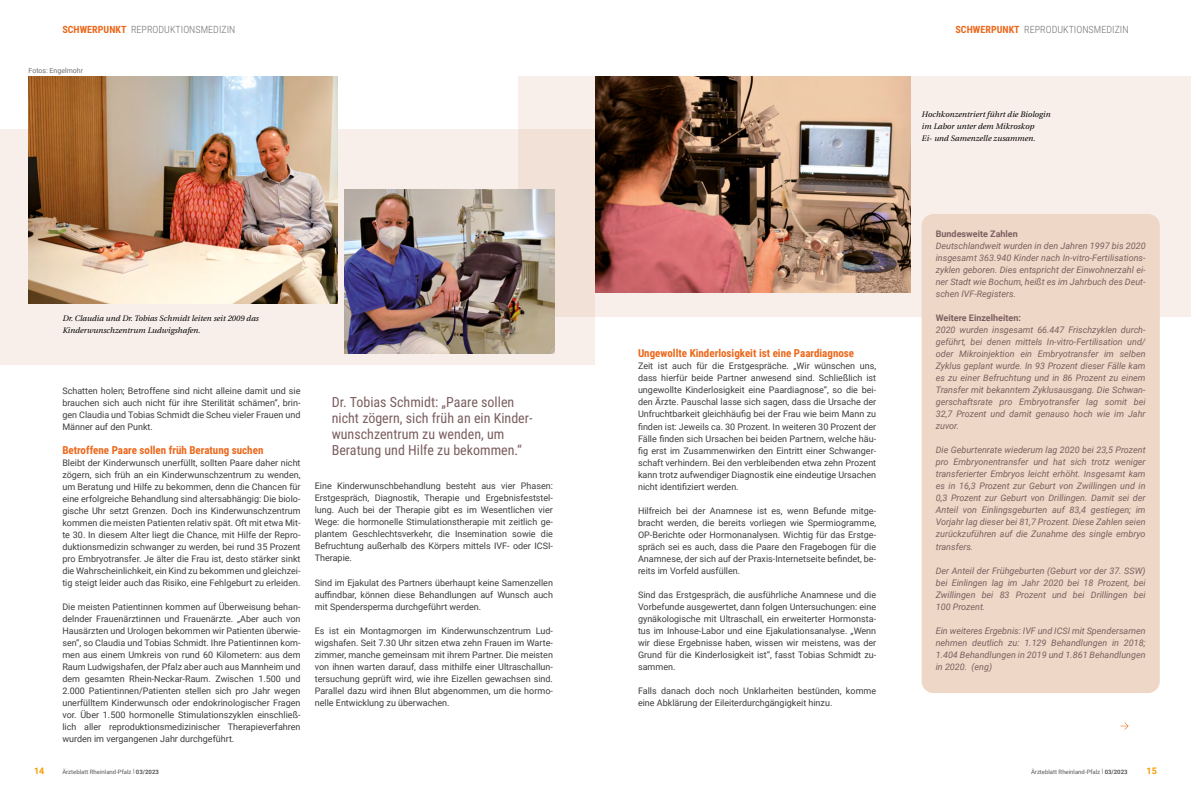
<style>
.page{position:relative;width:1191px;height:794px;background:#fff}
.page>*{position:absolute;margin:0;border:0;box-sizing:border-box;transform-origin:0 0}
.t1{font:14px/16px "Roboto Condensed";color:#7c5e60}
.t2{font:700 11px "Roboto Condensed";color:#ec671a}
.t3{font:300 10px "Roboto Condensed";letter-spacing:.005em;color:#706f6f}
.t4{font:9px/12px "Roboto";color:#3c3c3b;text-align:justify}
.t5{font:italic 9px/12px "Roboto";color:#7c5e60;text-align:justify}
.t6{font:700 9px "Roboto";color:#7c5e60}
.t7{font:700 9px "Roboto";color:#f59c00}
.t8{font:italic 8px/12px "Linguistics Pro";letter-spacing:.005em;color:#000}
.t9{font:7px "Roboto";color:#706f6f}
.t10{font:6px "Roboto";color:#575756}
.s1{font-weight:700;color:#ec671a}
.s2{font-weight:700}
</style>
<div class="page">
<div style="left:518px;top:77px;width:673px;height:240px;background:#f8efea"></div>
<svg style="left:0;top:129px;width:595px;height:236px;fill:#f8efea"></svg>
<img style="left:28px;top:77px;width:309px;height:226px">
<img style="left:344px;top:190px;width:210px;height:163px">
<img style="left:595px;top:77px;width:315px;height:215px">
<div style="left:921px;top:214px;width:238px;height:479px;background:#eed7c6;border-radius:12px"></div>
<svg style="left:1120px;top:722px;width:8px;height:7px"></svg>
<p class="t3" style="left:62px;top:22px;width:175px"><span class="s1">SCHWERPUNKT</span> REPRODUKTIONSMEDIZIN</p>
<p class="t3" style="left:955px;top:22px;width:175px"><span class="s1">SCHWERPUNKT</span> REPRODUKTIONSMEDIZIN</p>
<p class="t9" style="left:29px;top:65px;width:56px">Fotos: Engelmohr</p>
<p class="t8" style="left:62px;top:312px;width:198px">Dr. Claudia und Dr. Tobias Schmidt leiten seit 2009 das<br>Kinderwunschzentrum Ludwigshafen.</p>
<p class="t4" style="left:62px;top:384px;width:240px">Schatten holen; Betroffene sind nicht alleine damit und sie brauchen sich auch nicht für ihre Sterilität schämen“, brin&shy;gen Claudia und Tobias Schmidt die Scheu vieler Frauen und Männer auf den Punkt.</p>
<p class="t2" style="left:62px;top:442px;width:202px">Betroffene Paare sollen früh Beratung suchen</p>
<p class="t4" style="left:62px;top:456px;width:240px">Bleibt der Kinderwunsch unerfüllt, sollten Paare daher nicht zögern, sich früh an ein Kinderwunschzentrum zu wenden, um Beratung und Hilfe zu bekommen, denn die Chancen für eine erfolgreiche Behandlung sind altersabhängig: Die biolo&shy;gische Uhr setzt Grenzen. Doch ins Kinderwunschzentrum kommen die meisten Patienten relativ spät. Oft mit etwa Mit&shy;te 30. In diesem Alter liegt die Chance, mit Hilfe der Repro&shy;duktionsmedizin schwanger zu werden, bei rund 35 Prozent pro Embryotransfer. Je älter die Frau ist, desto stärker sinkt die Wahrscheinlichkeit, ein Kind zu bekommen und gleichzei&shy;tig steigt leider auch das Risiko, eine Fehlgeburt zu erleiden.</p>
<p class="t4" style="left:62px;top:600px;width:240px">Die meisten Patientinnen kommen auf Überweisung behan&shy;delnder Frauenärztinnen und Frauenärzte. „Aber auch von Hausärzten und Urologen bekommen wir Patienten überwie&shy;sen“, so Claudia und Tobias Schmidt. Ihre Patientinnen kom&shy;men aus einem Umkreis von rund 60 Kilometern: aus dem Raum Ludwigshafen, der Pfalz aber auch aus Mannheim und dem gesamten Rhein-Neckar-Raum. Zwischen 1.500 und 2.000 Patientinnen/Patienten stellen sich pro Jahr wegen unerfülltem Kinderwunsch oder endokrinologischer Fragen vor. Über 1.500 hormonelle Stimulationszyklen einschließ&shy;lich aller reproduktionsmedizinischer Therapieverfahren wurden im vergangenen Jahr durchgeführt.</p>
<h1 class="t1" style="left:332px;top:394px;width:202px">Dr. Tobias Schmidt: „Paare sollen nicht zögern, sich früh an ein Kinder&shy;wunschzentrum zu wenden, um Beratung und Hilfe zu bekommen.“</h1>
<p class="t4" style="left:315px;top:480px;width:240px">Eine Kinderwunschbehandlung besteht aus vier Phasen:<br>Erstgespräch, Diagnostik, Therapie und Ergebnisfeststel&shy;lung. Auch bei der Therapie gibt es im Wesentlichen vier Wege: die hormonelle Stimulationstherapie mit zeitlich ge&shy;plantem Geschlechtsverkehr, die Insemination sowie die Befruchtung außerhalb des Körpers mittels IVF- oder ICSI-Therapie.</p>
<p class="t4" style="left:315px;top:576px;width:240px">Sind im Ejakulat des Partners überhaupt keine Samenzellen auffindbar, können diese Behandlungen auf Wunsch auch mit Spendersperma durchgeführt werden.</p>
<p class="t4" style="left:315px;top:624px;width:240px">Es ist ein Montagmorgen im Kinderwunschzentrum Lud&shy;wigshafen. Seit 7.30 Uhr sitzen etwa zehn Frauen im Warte&shy;zimmer, manche gemeinsam mit ihrem Partner. Die meisten von ihnen warten darauf, dass mithilfe einer Ultraschallun&shy;tersuchung geprüft wird, wie ihre Eizellen gewachsen sind.<br>Parallel dazu wird ihnen Blut abgenommen, um die hormo&shy;nelle Entwicklung zu überwachen.</p>
<p class="t2" style="left:638px;top:346px;width:218px">Ungewollte Kinderlosigkeit ist eine Paardiagnose</p>
<p class="t4" style="left:638px;top:360px;width:240px">Zeit ist auch für die Erstgespräche. „Wir wünschen uns, dass hierfür beide Partner anwesend sind. Schließlich ist ungewollte Kinderlosigkeit eine Paardiagnose“, so die bei&shy;den Ärzte. Pauschal lasse sich sagen, dass die Ursache der Unfruchtbarkeit gleichhäufig bei der Frau wie beim Mann zu finden ist: Jeweils ca. 30 Prozent. In weiteren 30 Prozent der Fälle finden sich Ursachen bei beiden Partnern, welche häu&shy;fig erst im Zusammenwirken den Eintritt einer Schwanger&shy;schaft verhindern. Bei den verbleibenden etwa zehn Prozent kann trotz aufwendiger Diagnostik eine eindeutige Ursachen nicht identifiziert werden.</p>
<p class="t4" style="left:638px;top:504px;width:240px">Hilfreich bei der Anamnese ist es, wenn Befunde mitge&shy;bracht werden, die bereits vorliegen wie Spermiogramme, OP-Berichte oder Hormonanalysen. Wichtig für das Erstge&shy;spräch sei es auch, dass die Paare den Fragebogen für die Anamnese, der sich auf der Praxis-Internetseite befindet, be&shy;reits im Vorfeld ausfüllen.</p>
<p class="t4" style="left:638px;top:588px;width:240px">Sind das Erstgespräch, die ausführliche Anamnese und die Vorbefunde ausgewertet, dann folgen Untersuchungen: eine gynäkologische mit Ultraschall, ein erweiterter Hormonsta&shy;tus im Inhouse-Labor und eine Ejakulationsanalyse. „Wenn wir diese Ergebnisse haben, wissen wir meistens, was der Grund für die Kinderlosigkeit ist“, fasst Tobias Schmidt zu&shy;sammen.</p>
<p class="t4" style="left:638px;top:684px;width:240px">Falls danach doch noch Unklarheiten bestünden, komme eine Abklärung der Eileiterdurchgängigkeit hinzu.</p>
<p class="t8" style="left:921px;top:108px;width:130px">Hochkonzentriert führt die Biologin im Labor unter dem Mikroskop<br>Ei- und Samenzelle zusammen.</p>
<p class="t6" style="left:935px;top:228px;width:84px">Bundesweite Zahlen</p>
<p class="t5" style="left:935px;top:240px;width:211px">Deutschlandweit wurden in den Jahren 1997 bis 2020 insgesamt 363.940 Kinder nach In-vitro-Fertilisations&shy;zyklen geboren. Dies entspricht der Einwohnerzahl ei&shy;ner Stadt wie Bochum, heißt es im Jahrbuch des Deut&shy;schen IVF-Registers.</p>
<p class="t6" style="left:935px;top:312px;width:87px">Weitere Einzelheiten:</p>
<p class="t5" style="left:935px;top:324px;width:211px">2020 wurden insgesamt 66.447 Frischzyklen durch&shy;geführt, bei denen mittels In-vitro-Fertilisation und/ oder Mikroinjektion ein Embryotransfer im selben Zyklus geplant wurde. In 93 Prozent dieser Fälle kam es zu einer Befruchtung und in 86 Prozent zu einem Transfer mit bekanntem Zyklusausgang. Die Schwan&shy;gerschaftsrate pro Embryotransfer lag somit bei 32,7 Prozent und damit genauso hoch wie im Jahr zuvor.</p>
<p class="t5" style="left:935px;top:444px;width:211px">Die Geburtenrate wiederum lag 2020 bei 23,5 Prozent pro Embryonentransfer und hat sich trotz weniger transferierter Embryos leicht erhöht. Insgesamt kam es in 16,3 Prozent zur Geburt von Zwillingen und in 0,3 Prozent zur Geburt von Drillingen. Damit sei der Anteil von Einlingsgeburten auf 83,4 gestiegen; im Vorjahr lag dieser bei 81,7 Prozent. Diese Zahlen seien zurückzuführen auf die Zunahme des single embryo transfers.</p>
<p class="t5" style="left:935px;top:564px;width:211px">Der Anteil der Frühgeburten (Geburt vor der 37. SSW) bei Einlingen lag im Jahr 2020 bei 18 Prozent, bei Zwillingen bei 83 Prozent und bei Drillingen bei 100 Prozent.</p>
<p class="t5" style="left:935px;top:624px;width:211px">Ein weiteres Ergebnis: IVF und ICSI mit Spendersamen nehmen deutlich zu: 1.129 Behandlungen in 2018; 1.404 Behandlungen in 2019 und 1.861 Behandlungen in 2020. (eng)</p>
<p class="t7" style="left:34px;top:764px;width:12px">14</p>
<p class="t10" style="left:62px;top:767px;width:98px">Ärzteblatt Rheinland-Pfalz | <span class="s2">03/2023</span></p>
<p class="t10" style="left:1031px;top:767px;width:98px">Ärzteblatt Rheinland-Pfalz | <span class="s2">03/2023</span></p>
<p class="t7" style="left:1146px;top:764px;width:12px">15</p>
</div>
